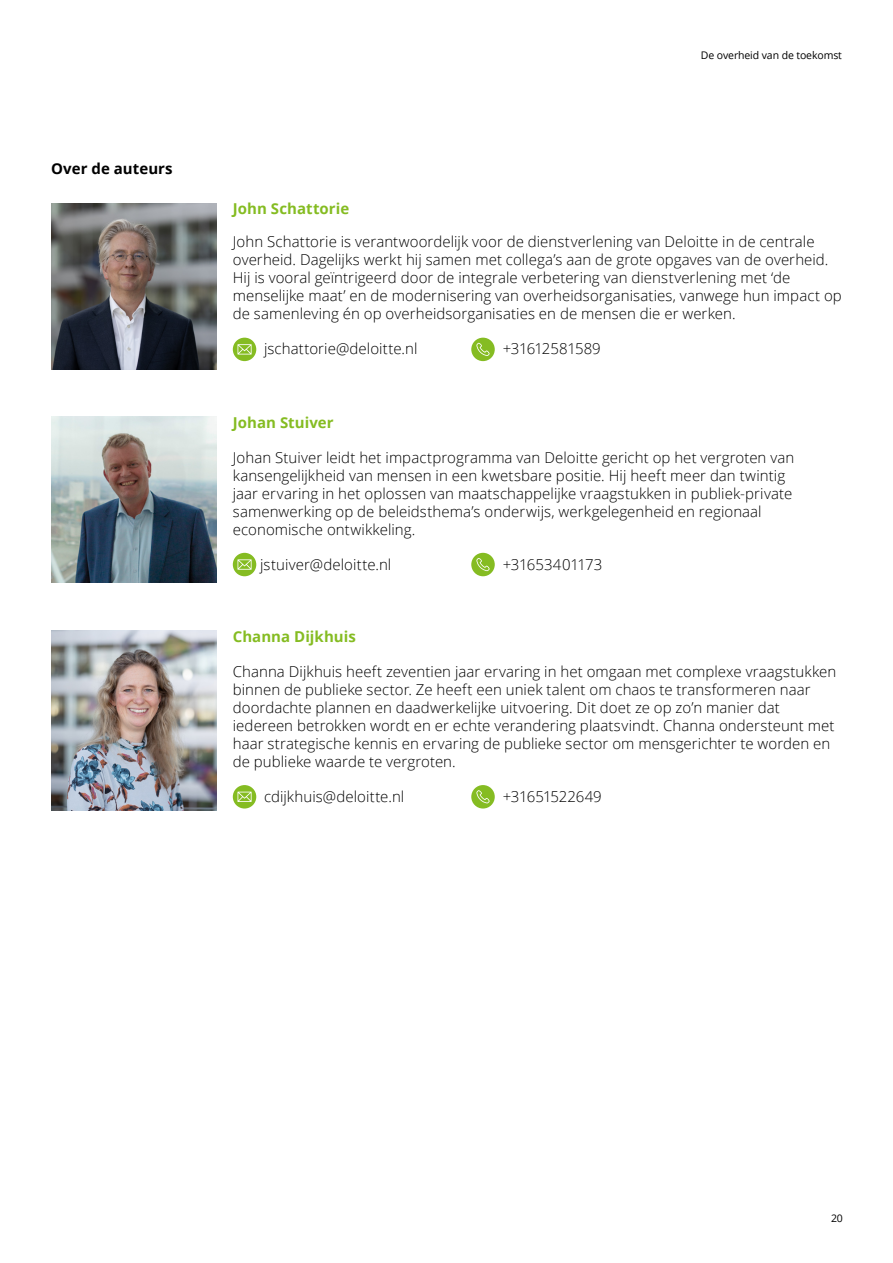
<style>
.page{position:relative;width:893px;height:1263px;background:#fff}
.page>*{position:absolute;margin:0;border:0;box-sizing:border-box;transform-origin:0 0}
.t1{font:300 15px/18px "Open Sans";letter-spacing:.005em;color:#000}
.t2{font:700 15px "Open Sans";letter-spacing:.005em;color:#85bc22}
.t3{font:700 15px "Open Sans";letter-spacing:.005em;color:#000}
.t4{font:300 15px "Open Sans";letter-spacing:-.02em;color:#000}
.t5{font:300 15px "Open Sans";letter-spacing:-.015em;color:#000}
.t6{font:10.5px "Open Sans";letter-spacing:-.01em;color:#000}
</style>
<div class="page">
<svg style="left:233px;top:338px;width:23px;height:23px"></svg>
<svg style="left:233px;top:553px;width:23px;height:23px"></svg>
<svg style="left:233px;top:785px;width:23px;height:23px"></svg>
<svg style="left:471px;top:338px;width:24px;height:23px"></svg>
<svg style="left:471px;top:553px;width:24px;height:23px"></svg>
<svg style="left:471px;top:785px;width:24px;height:23px"></svg>
<img style="left:51px;top:204px;width:166px;height:165px">
<img style="left:51px;top:416px;width:166px;height:166px">
<img style="left:51px;top:630px;width:166px;height:180px">
<p class="t3" style="left:51px;top:158px;width:123px">Over de auteurs</p>
<p class="t2" style="left:233px;top:198px;width:118px">John Schattorie</p>
<p class="t6" style="left:701px;top:48px;width:143px">De overheid van de toekomst</p>
<p class="t1" style="left:233px;top:232px;width:611px">John Schattorie is verantwoordelijk voor de dienstverlening van Deloitte in de centrale overheid. Dagelijks werkt hij samen met collega’s aan de grote opgaves van de overheid.<br>Hij is vooral geïntrigeerd door de integrale verbetering van dienstverlening met ‘de menselijke maat’ en de modernisering van overheidsorganisaties, vanwege hun impact op de samenleving én op overheidsorganisaties en de mensen die er werken.</p>
<p class="t1" style="left:264px;top:339px;width:155px">jschattorie@deloitte.nl</p>
<p class="t4" style="left:503px;top:338px;width:100px">+31612581589</p>
<p class="t2" style="left:233px;top:412px;width:102px">Johan Stuiver</p>
<p class="t1" style="left:233px;top:448px;width:563px">Johan Stuiver leidt het impactprogramma van Deloitte gericht op het vergroten van kansengelijkheid van mensen in een kwetsbare positie. Hij heeft meer dan twintig jaar ervaring in het oplossen van maatschappelijke vraagstukken in publiek-private samenwerking op de beleidsthema’s onderwijs, werkgelegenheid en regionaal economische ontwikkeling.</p>
<p class="t1" style="left:260px;top:555px;width:133px">jstuiver@deloitte.nl</p>
<p class="t1" style="left:503px;top:555px;width:101px">+31653401173</p>
<p class="t2" style="left:233px;top:626px;width:125px">Channa Dijkhuis</p>
<p class="t1" style="left:233px;top:662px;width:605px">Channa Dijkhuis heeft zeventien jaar ervaring in het omgaan met complexe vraagstukken binnen de publieke sector. Ze heeft een uniek talent om chaos te transformeren naar doordachte plannen en daadwerkelijke uitvoering. Dit doet ze op zo’n manier dat iedereen betrokken wordt en er echte verandering plaatsvindt. Channa ondersteunt met haar strategische kennis en ervaring de publieke sector om mensgerichter te worden en de publieke waarde te vergroten.</p>
<p class="t1" style="left:264px;top:787px;width:142px">cdijkhuis@deloitte.nl</p>
<p class="t5" style="left:503px;top:786px;width:101px">+31651522649</p>
<p class="t6" style="left:831px;top:1210px;width:13px">20</p>
</div>
